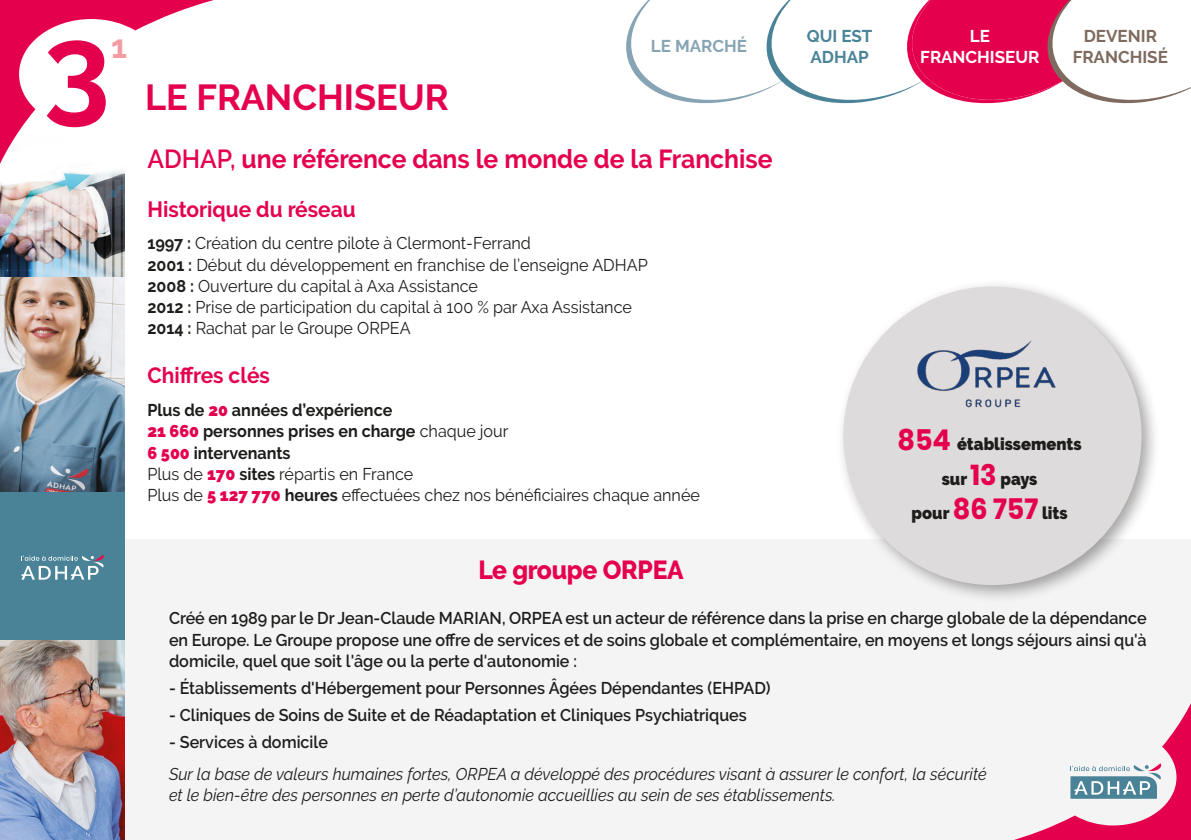
<style>
.page{position:relative;width:1191px;height:840px;background:#fff}
.page>*{position:absolute;margin:0;border:0;box-sizing:border-box;transform-origin:0 0}
.Mise_en_Page_1{font:700 120px "Raleway";color:#e5004e}
.t1{font:700 36px "Raleway";color:#e5004e}
.Mise_en_Page_1-2{font:700 32.4px "Raleway";color:#f39ca1}
._0-Sur-titre{font:700 26px "Raleway";color:#e5004e;scale:.95 1}
._0-Sur-titre-2{font:800 26px "Raleway";letter-spacing:-.01em;color:#e5004e;scale:.95 1}
._1-Inter_titre{font:700 22px "Raleway";color:#e5004e;scale:.95 1}
.Mise_en_Page_1-3{font:900 17.2px "Raleway";color:#1d1d1b;scale:.95 1}
._2-Txt{font:600 17px/21.2px "Raleway";color:#1d1d1b;text-align:justify;scale:.95 1}
._2-Txt-2{font:17px "Raleway";color:#1d1d1b;scale:.95 1}
._2-Txt-3{font:italic 17px "Raleway";color:#1d1d1b;scale:.95 1}
._2-Txt-4{font:700 17px "Raleway";color:#1d1d1b;scale:.95 1}
.t2{font:700 17px "Raleway";color:#7e6a5e}
.t3{font:700 17px "Raleway";color:#fff}
.t4{font:700 17px "Raleway";color:#4a8397}
.t5{font:700 17px "Raleway";color:#87a4b4}
.s1{font-weight:600}
.s2{font-weight:700}
.s3{font-weight:900;color:#e5004e}
.s4{font-weight:400}
.s5{font-family:"Poppins";font-weight:700;font-size:28.6px;color:#e5004e}
</style>
<div class="page">
<div style="left:0;top:539px;width:1191px;height:300px;background:#f5f4f5"></div>
<div style="left:835px;top:279px;width:325px;height:324px;background:#1d1d1b;opacity:.4"></div>
<div style="left:843px;top:286px;width:298px;height:298px;background:#dddbdb;border-radius:50%"></div>
<svg style="left:1017px;top:703px;width:174px;height:136px"></svg>
<img style="left:917px;top:340px;width:139px;height:68px">
<div style="left:0;top:491px;width:125px;height:151px;background:#4a8397"></div>
<img style="left:0;top:208px;width:125px;height:69px">
<img style="left:0;top:277px;width:125px;height:214px">
<img style="left:0;top:640px;width:125px;height:199px">
<svg style="left:21px;top:554px;width:83px;height:25px"></svg>
<svg style="left:1070px;top:763px;width:91px;height:35px"></svg>
<svg style="left:0;top:0;width:214px;height:208px"></svg>
<svg style="left:626px;top:0;width:565px;height:104px"></svg>
<p class="Mise_en_Page_1-2" style="left:111px;top:28px;width:18px">1</p>
<p class="t5" style="left:651px;top:37px;width:98px">LE MARCHÉ</p>
<p class="Mise_en_Page_1" style="left:43px;top:-1px;width:68px">3</p>
<p class="t1" style="left:145px;top:76px;width:305px">LE FRANCHISEUR</p>
<p class="_0-Sur-titre" style="left:147px;top:144px;width:659px"><span class="s1">ADHAP,</span> une référence dans le monde de la Franchise</p>
<p class="_1-Inter_titre" style="left:147px;top:196px;width:221px">Historique du réseau</p>
<p class="_2-Txt-2" style="left:147px;top:233px;width:405px"><span class="s2">1997 :</span> Création du centre pilote à Clermont-Ferrand</p>
<p class="_2-Txt-2" style="left:147px;top:255px;width:528px"><span class="s2">2001 :</span> Début du développement en franchise de l’enseigne ADHAP</p>
<p class="_2-Txt-2" style="left:147px;top:276px;width:349px"><span class="s2">2008 :</span> Ouverture du capital à Axa Assistance</p>
<p class="_2-Txt-2" style="left:147px;top:297px;width:511px"><span class="s2">2012 :</span> Prise de participation du capital à 100 % par Axa Assistance</p>
<p class="_2-Txt-2" style="left:147px;top:318px;width:279px"><span class="s2">2014 :</span> Rachat par le Groupe ORPEA</p>
<p class="_1-Inter_titre" style="left:147px;top:363px;width:130px">Chiffres clés</p>
<p class="_2-Txt-4" style="left:147px;top:400px;width:259px">Plus de <span class="s3">20</span> années d’expérience</p>
<p class="_2-Txt-4" style="left:147px;top:421px;width:381px"><span class="s3">21 660</span> personnes prises en charge <span class="s4">chaque jour</span></p>
<p class="_2-Txt-4" style="left:147px;top:442px;width:152px"><span class="s3">6 500</span> intervenants</p>
<p class="_2-Txt-2" style="left:147px;top:463px;width:281px">Plus de <span class="s3">170</span> <span class="s2">sites</span> répartis en France</p>
<p class="_2-Txt-2" style="left:147px;top:485px;width:583px">Plus de <span class="s3">5 127 770</span> <span class="s2">heures</span> effectuées chez nos bénéficiaires chaque année</p>
<p class="_0-Sur-titre-2" style="left:478px;top:555px;width:218px">Le groupe ORPEA</p>
<p class="t4" style="left:807px;top:26px;width:67px">QUI EST</p>
<p class="t4" style="left:810px;top:47px;width:60px">ADHAP</p>
<p class="t3" style="left:969px;top:26px;width:22px">LE</p>
<p class="t3" style="left:920px;top:47px;width:121px">FRANCHISEUR</p>
<p class="t2" style="left:1083px;top:26px;width:75px">DEVENIR</p>
<p class="t2" style="left:1072px;top:47px;width:97px">FRANCHISÉ</p>
<p class="Mise_en_Page_1-3" style="left:897px;top:434px;width:195px"><span class="s5">854</span> établissements</p>
<p class="Mise_en_Page_1-3" style="left:941px;top:468px;width:102px">sur <span class="s5">13</span> pays</p>
<p class="Mise_en_Page_1-3" style="left:911px;top:503px;width:166px">pour <span class="s5">86 757</span> lits</p>
<p class="_2-Txt" style="left:169px;top:607px;width:1030px">Créé en 1989 par le Dr Jean-Claude MARIAN, ORPEA est un acteur de référence dans la prise en charge globale de la dépendance en Europe. Le Groupe propose une offre de services et de soins globale et complémentaire, en moyens et longs séjours ainsi qu'à domicile, quel que soit l'âge ou la perte d'autonomie :</p>
<p class="_2-Txt" style="left:169px;top:676px;width:634px">- Établissements d'Hébergement pour Personnes Âgées Dépendantes (EHPAD)</p>
<p class="_2-Txt" style="left:169px;top:703px;width:610px">- Cliniques de Soins de Suite et de Réadaptation et Cliniques Psychiatriques</p>
<p class="_2-Txt" style="left:169px;top:730px;width:169px">- Services à domicile</p>
<p class="_2-Txt-3" style="left:169px;top:763px;width:862px">Sur la base de valeurs humaines fortes, ORPEA a développé des procédures visant à assurer le confort, la sécurité</p>
<p class="_2-Txt-3" style="left:169px;top:785px;width:703px">et le bien-être des personnes en perte d’autonomie accueillies au sein de ses établissements.</p>
</div>
